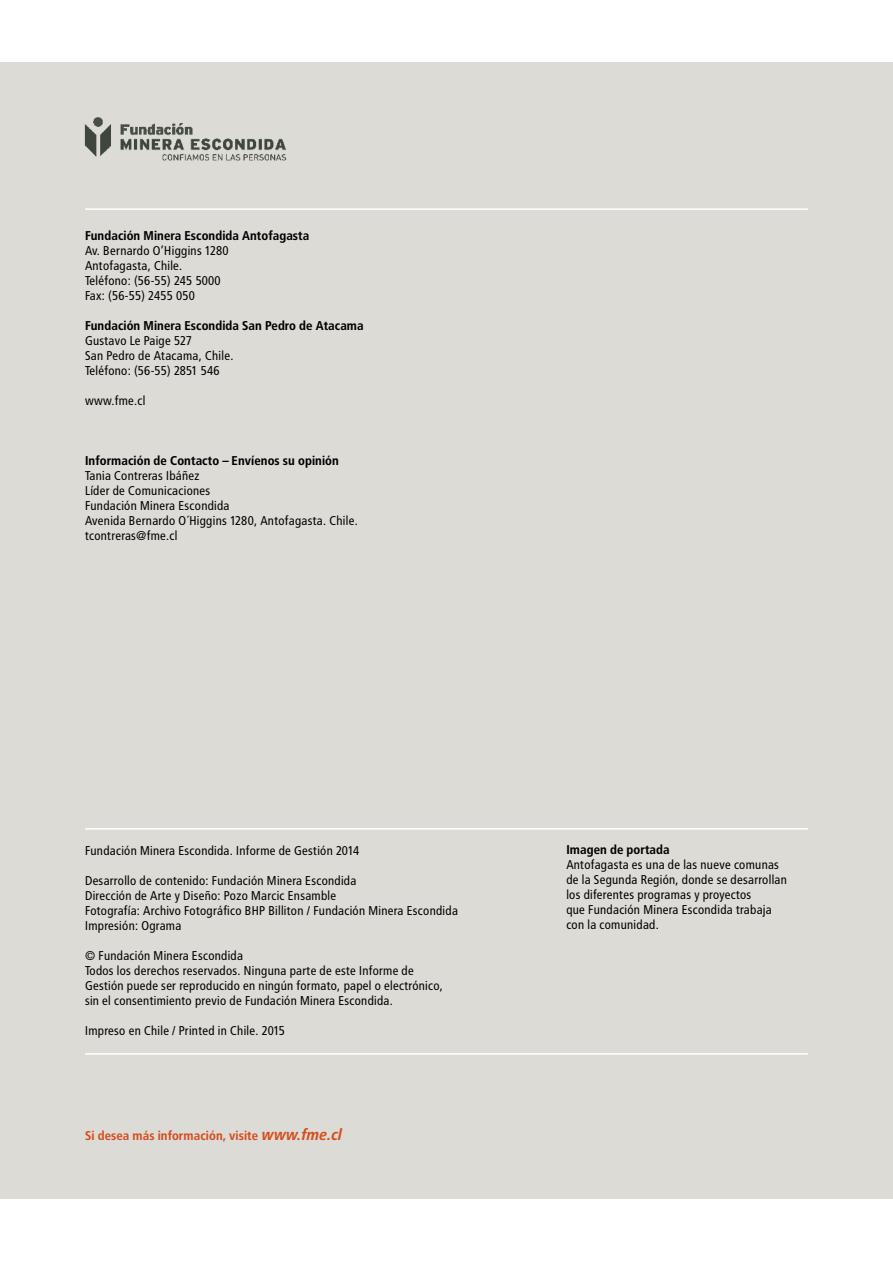
<style>
.page{position:relative;width:893px;height:1263px;background:#fff}
.page>*{position:absolute;margin:0;border:0;box-sizing:border-box;transform-origin:0 0}
.t1{font:12.75px/15px "Transit";letter-spacing:-.015em;color:#000}
.t2{font:700 12.75px "Transit";letter-spacing:-.015em;color:#000}
.t3{font:700 12.75px "Transit";letter-spacing:-.015em;color:#d44e1e}
.s1{font-style:italic;font-size:15.75px}
</style>
<div class="page">
<div style="left:0;top:62px;width:893px;height:1136px;background:#dcdbd6"></div>
<img style="left:84px;top:117px;width:203px;height:44px">
<hr style="left:85px;top:208px;width:723px;height:2px;background:#fff">
<hr style="left:85px;top:828px;width:723px;height:2px;background:#fff">
<hr style="left:85px;top:1053px;width:723px;height:2px;background:#fff">
<p class="t2" style="left:85px;top:228px;width:226px">Fundación Minera Escondida Antofagasta</p>
<p class="t1" style="left:85px;top:243px;width:146px">Av. Bernardo O’Higgins 1280<br>Antofagasta, Chile.<br>Teléfono: (56-55) 245 5000<br>Fax: (56-55) 2455 050</p>
<p class="t2" style="left:85px;top:318px;width:280px">Fundación Minera Escondida San Pedro de Atacama</p>
<p class="t1" style="left:85px;top:333px;width:150px">Gustavo Le Paige 527<br>San Pedro de Atacama, Chile.<br>Teléfono: (56-55) 2851 546</p>
<p class="t1" style="left:85px;top:393px;width:62px">www.fme.cl</p>
<p class="t2" style="left:85px;top:453px;width:256px">Información de Contacto – Envíenos su opinión</p>
<p class="t1" style="left:85px;top:468px;width:275px">Tania Contreras Ibáñez<br>Líder de Comunicaciones<br>Fundación Minera Escondida<br>Avenida Bernardo O´Higgins 1280, Antofagasta. Chile. tcontreras@fme.cl</p>
<p class="t1" style="left:85px;top:843px;width:276px">Fundación Minera Escondida. Informe de Gestión 2014</p>
<p class="t1" style="left:85px;top:873px;width:375px">Desarrollo de contenido: Fundación Minera Escondida<br>Dirección de Arte y Diseño: Pozo Marcic Ensamble<br>Fotografía: Archivo Fotográfico BHP Billiton / Fundación Minera Escondida Impresión: Ograma</p>
<p class="t1" style="left:85px;top:948px;width:360px">© Fundación Minera Escondida<br>Todos los derechos reservados. Ninguna parte de este Informe de Gestión puede ser reproducido en ningún formato, papel o electrónico, sin el consentimiento previo de Fundación Minera Escondida.</p>
<p class="t1" style="left:85px;top:1023px;width:202px">Impreso en Chile / Printed in Chile. 2015</p>
<p class="t3" style="left:85px;top:1128px;width:258px">Si desea más información, visite <span class="s1">www.fme.cl</span></p>
<p class="t2" style="left:566px;top:842px;width:105px">Imagen de portada</p>
<p class="t1" style="left:566px;top:858px;width:223px">Antofagasta es una de las nueve comunas de la Segunda Región, donde se desarrollan los diferentes programas y proyectos<br>que Fundación Minera Escondida trabaja con la comunidad.</p>
</div>
